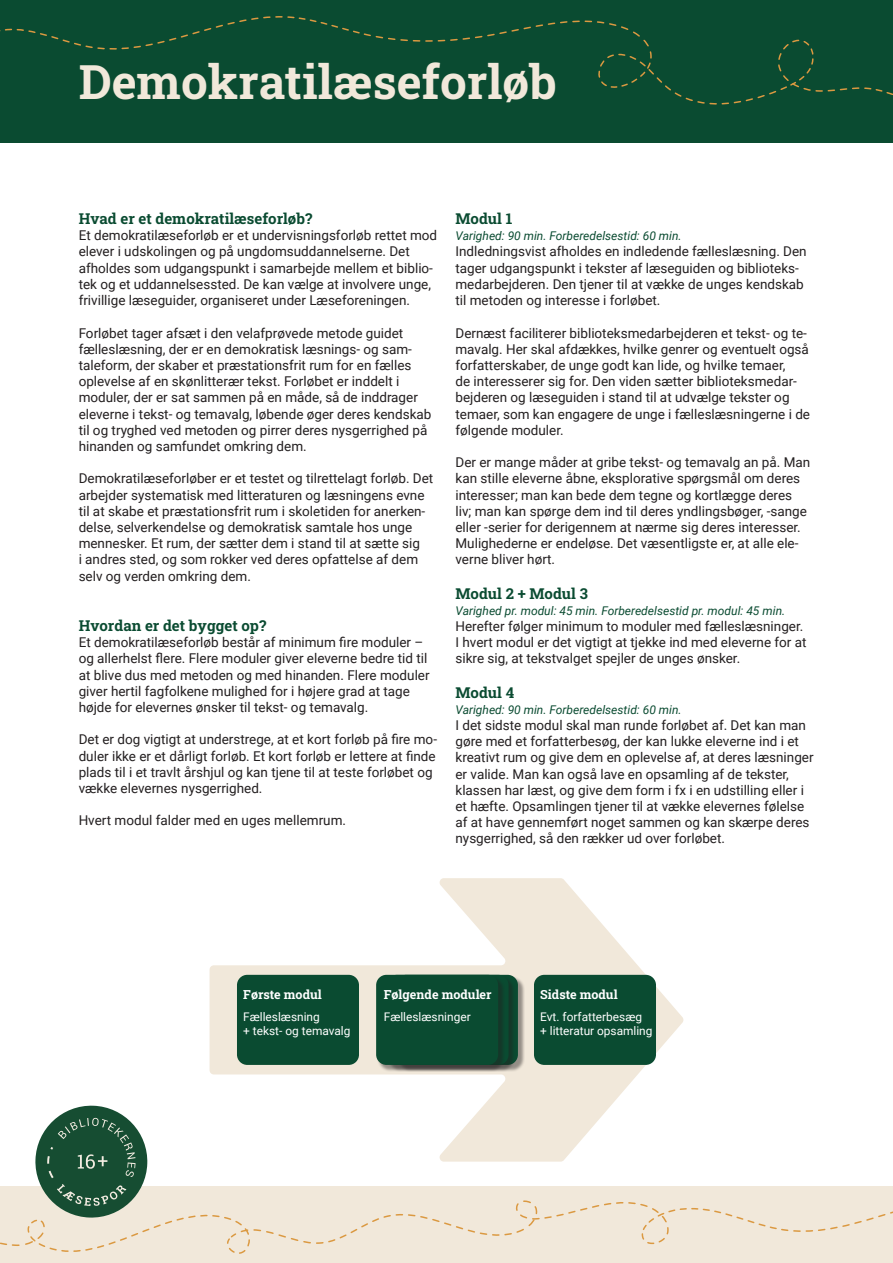
<style>
.page{position:relative;width:893px;height:1263px;background:#fff}
.page>*{position:absolute;margin:0;border:0;box-sizing:border-box;transform-origin:0 0}
.t1{font:47.4px "Roboto Slab";color:#f1e8da}
.t2{font:15px "Roboto Slab";color:#0a4b31}
.t3{font:13.5px/16.2px "Roboto";color:#231f20}
.t4{font:12.6px "Roboto Slab";color:#fff}
.t5{font:italic 12px "Roboto";color:#0a4b31}
.t6{font:11.85px "Roboto";color:#fff}
</style>
<div class="page">
<div style="left:0;top:0;width:893px;height:142px;background:#0a4b31"></div>
<svg style="left:0;top:16px;width:893px;height:89px"></svg>
<div style="left:0;top:1186px;width:893px;height:77px;background:#f1e8da"></div>
<svg style="left:0;top:1200px;width:893px;height:46px"></svg>
<svg style="left:210px;top:878px;width:474px;height:283px"></svg>
<div style="left:397px;top:976px;width:128px;height:96px;background:#231f20;opacity:.45"></div>
<div style="left:388px;top:976px;width:128px;height:96px;background:#231f20;opacity:.45"></div>
<div style="left:387px;top:975px;width:122px;height:90px;background:#0a4b31;border-radius:10px"></div>
<div style="left:377px;top:976px;width:128px;height:96px;background:#231f20;opacity:.45"></div>
<div style="left:376px;top:975px;width:122px;height:90px;background:#0a4b31;border-radius:10px"></div>
<div style="left:534px;top:975px;width:122px;height:90px;background:#0a4b31;border-radius:10px"></div>
<div style="left:237px;top:975px;width:122px;height:90px;background:#0a4b31;border-radius:10px"></div>
<svg style="left:24px;top:1105px;width:291px;height:149px"></svg>
<p class="t1" style="left:79px;top:50px;width:480px">Demokratilæseforløb</p>
<p class="t2" style="left:79px;top:208px;width:235px">Hvad er et demokratilæseforløb?</p>
<p class="t3" style="left:79px;top:227px;width:360px">Et demokratilæseforløb er et undervisningsforløb rettet mod elever i udskolingen og på ungdomsuddannelserne. Det afholdes som udgangspunkt i samarbejde mellem et biblio&shy;tek og et uddannelsessted. De kan vælge at involvere unge, frivillige læseguider, organiseret under Læseforeningen.</p>
<p class="t3" style="left:79px;top:324px;width:354px">Forløbet tager afsæt i den velafprøvede metode guidet fælleslæsning, der er en demokratisk læsnings- og sam&shy;taleform, der skaber et præstationsfrit rum for en fælles oplevelse af en skønlitterær tekst. Forløbet er inddelt i moduler, der er sat sammen på en måde, så de inddrager eleverne i tekst- og temavalg, løbende øger deres kendskab til og tryghed ved metoden og pirrer deres nysgerrighed på hinanden og samfundet omkring dem.</p>
<p class="t3" style="left:79px;top:470px;width:356px">Demokratilæseforløber er et testet og tilrettelagt forløb. Det arbejder systematisk med litteraturen og læsningens evne til at skabe et præstationsfrit rum i skoletiden for anerken&shy;delse, selverkendelse og demokratisk samtale hos unge mennesker. Et rum, der sætter dem i stand til at sætte sig<br>i andres sted, og som rokker ved deres opfattelse af dem selv og verden omkring dem.</p>
<p class="t2" style="left:79px;top:615px;width:189px">Hvordan er det bygget op?</p>
<p class="t3" style="left:79px;top:634px;width:353px">Et demokratilæseforløb består af minimum fire moduler – og allerhelst flere. Flere moduler giver eleverne bedre tid til at blive dus med metoden og med hinanden. Flere moduler giver hertil fagfolkene mulighed for i højere grad at tage højde for elevernes ønsker til tekst- og temavalg.</p>
<p class="t3" style="left:79px;top:731px;width:360px">Det er dog vigtigt at understrege, at et kort forløb på fire mo&shy;duler ikke er et dårligt forløb. Et kort forløb er lettere at finde plads til i et travlt årshjul og kan tjene til at teste forløbet og vække elevernes nysgerrighed.</p>
<p class="t3" style="left:79px;top:812px;width:269px">Hvert modul falder med en uges mellemrum.</p>
<p class="t2" style="left:455px;top:208px;width:58px">Modul 1</p>
<p class="t5" style="left:455px;top:228px;width:228px">Varighed: 90 min. Forberedelsestid: 60 min.</p>
<p class="t3" style="left:455px;top:243px;width:353px">Indledningsvist afholdes en indledende fælleslæsning. Den tager udgangspunkt i tekster af læseguiden og biblioteks&shy;medarbejderen. Den tjener til at vække de unges kendskab til metoden og interesse i forløbet.</p>
<p class="t3" style="left:455px;top:324px;width:356px">Dernæst faciliterer biblioteksmedarbejderen et tekst- og te&shy;mavalg. Her skal afdækkes, hvilke genrer og eventuelt også forfatterskaber, de unge godt kan lide, og hvilke temaer,<br>de interesserer sig for. Den viden sætter biblioteksmedar&shy;bejderen og læseguiden i stand til at udvælge tekster og temaer, som kan engagere de unge i fælleslæsningerne i de følgende moduler.</p>
<p class="t3" style="left:455px;top:454px;width:356px">Der er mange måder at gribe tekst- og temavalg an på. Man kan stille eleverne åbne, eksplorative spørgsmål om deres interesser; man kan bede dem tegne og kortlægge deres liv; man kan spørge dem ind til deres yndlingsbøger, -sange eller -serier for derigennem at nærme sig deres interesser.<br>Mulighederne er endeløse. Det væsentligste er, at alle ele&shy;verne bliver hørt.</p>
<p class="t2" style="left:455px;top:583px;width:134px">Modul 2 + Modul 3</p>
<p class="t5" style="left:455px;top:602px;width:331px">Varighed pr. modul: 45 min. Forberedelsestid pr. modul: 45 min.</p>
<p class="t3" style="left:455px;top:617px;width:353px">Herefter følger minimum to moduler med fælleslæsninger.<br>I hvert modul er det vigtigt at tjekke ind med eleverne for at sikre sig, at tekstvalget spejler de unges ønsker.</p>
<p class="t2" style="left:455px;top:682px;width:60px">Modul 4</p>
<p class="t5" style="left:455px;top:701px;width:228px">Varighed: 90 min. Forberedelsestid: 60 min.</p>
<p class="t3" style="left:455px;top:716px;width:352px">I det sidste modul skal man runde forløbet af. Det kan man gøre med et forfatterbesøg, der kan lukke eleverne ind i et</p>
<p class="t3" style="left:455px;top:749px;width:360px">kreativt rum og give dem en oplevelse af, at deres læsninger er valide. Man kan også lave en opsamling af de tekster, klassen har læst, og give dem form i fx i en udstilling eller i et hæfte. Opsamlingen tjener til at vække elevernes følelse af at have gennemført noget sammen og kan skærpe deres nysgerrighed, så den rækker ud over forløbet.</p>
<p class="t4" style="left:243px;top:985px;width:80px">Første modul</p>
<p class="t6" style="left:243px;top:1008px;width:78px">Fælleslæsning</p>
<p class="t6" style="left:243px;top:1023px;width:109px">+ tekst- og temavalg</p>
<p class="t4" style="left:384px;top:985px;width:109px">Følgende moduler</p>
<p class="t6" style="left:384px;top:1008px;width:88px">Fælleslæsninger</p>
<p class="t4" style="left:540px;top:985px;width:79px">Sidste modul</p>
<p class="t6" style="left:540px;top:1008px;width:103px">Evt. forfatterbesæg</p>
<p class="t6" style="left:540px;top:1023px;width:114px">+ litteratur opsamling</p>
</div>
